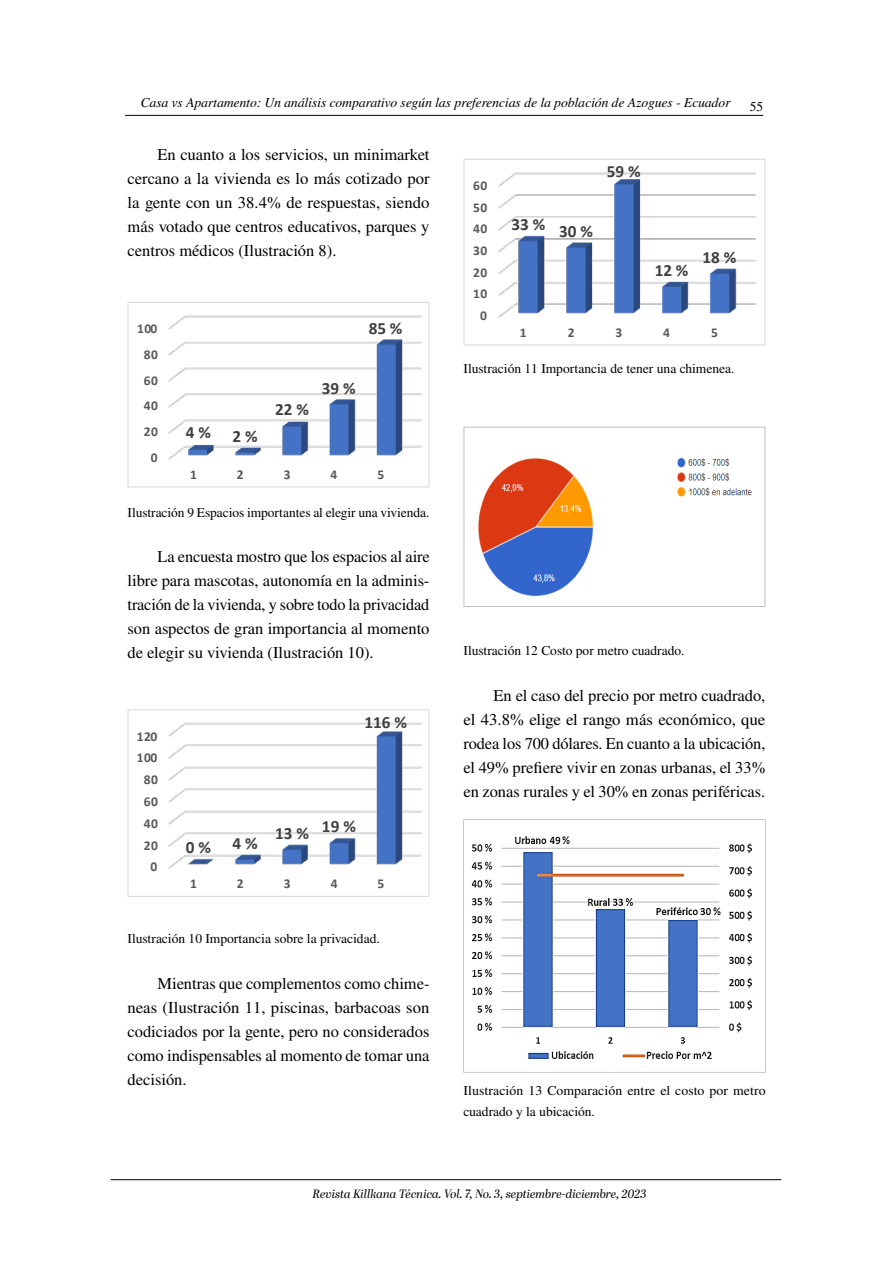
<style>
.page{position:relative;width:893px;height:1263px;background:#fff}
.page>*{position:absolute;margin:0;border:0;box-sizing:border-box;transform-origin:0 0}
.t1{font:700 17.25px "Calibri";color:#404040}
.t2{font:700 17.1px "Calibri";color:#404040}
.PARRAFO{font:16.5px/24px "Nimbus Rom No 9 L";color:#000;text-align:justify}
.FIG{font:13.5px/21px "Nimbus Rom No 9 L";color:#000}
.t3{font:italic 13.5px "Nimbus Rom No 9 L";color:#000}
.t4{font:700 13.5px "Calibri";letter-spacing:.04em;color:#595959}
.t5{font:italic 12px "Abril Display";color:#000}
</style>
<div class="page">
<hr style="left:111px;top:1179px;width:670px;height:1px;background:#000">
<hr style="left:125px;top:115px;width:638px;height:1px;background:#000">
<img style="left:168px;top:315px;width:254px;height:145px">
<div style="left:128px;top:302px;width:301px;height:185px;border:1px solid #d9d9d9"></div>
<img style="left:168px;top:722px;width:254px;height:147px">
<div style="left:128px;top:709px;width:301px;height:188px;border:1px solid #d9d9d9"></div>
<img style="left:498px;top:172px;width:258px;height:146px">
<div style="left:463px;top:159px;width:302px;height:186px;border:1px solid #d9d9d9"></div>
<img style="left:478px;top:457px;width:274px;height:139px">
<div style="left:463px;top:427px;width:302px;height:180px;border:1px solid #bfbfbf"></div>
<img style="left:463px;top:819px;width:302px;height:253px">
<p class="t3" style="left:141px;top:94px;width:591px">Casa vs Apartamento: Un análisis comparativo según las preferencias de la población de Azogues - Ecuador</p>
<p class="FIG" style="left:750px;top:95px;width:15px">55</p>
<p class="PARRAFO" style="left:128px;top:142px;width:304px;text-indent:30px">En cuanto a los servicios, un minimarket cercano a la vivienda es lo más cotizado por la gente con un 38.4% de respuestas, siendo más votado que centros educativos, parques y centros médicos (Ilustración 8).</p>
<p class="t2" style="left:607px;top:159px;width:35px">59 %</p>
<p class="t4" style="left:473px;top:176px;width:16px">60</p>
<p class="t4" style="left:473px;top:198px;width:16px">50</p>
<p class="t2" style="left:511px;top:216px;width:83px">33 % 30 %</p>
<p class="t4" style="left:473px;top:219px;width:16px">40</p>
<p class="t4" style="left:473px;top:241px;width:16px">30</p>
<p class="t2" style="left:702px;top:245px;width:35px">18 %</p>
<p class="t2" style="left:655px;top:258px;width:35px">12 %</p>
<p class="t4" style="left:473px;top:263px;width:16px">20</p>
<p class="t4" style="left:473px;top:284px;width:16px">10</p>
<p class="t4" style="left:137px;top:319px;width:22px">100</p>
<p class="t4" style="left:144px;top:345px;width:16px">80</p>
<p class="t4" style="left:144px;top:370px;width:16px">60</p>
<p class="t4" style="left:144px;top:396px;width:16px">40</p>
<p class="t4" style="left:144px;top:422px;width:16px">20</p>
<p class="t4" style="left:151px;top:448px;width:8px">0</p>
<p class="t2" style="left:369px;top:316px;width:35px">85 %</p>
<p class="t2" style="left:186px;top:421px;width:27px">4 %</p>
<p class="t2" style="left:233px;top:424px;width:27px">2 %</p>
<p class="t2" style="left:275px;top:397px;width:35px">22 %</p>
<p class="t2" style="left:322px;top:376px;width:35px">39 %</p>
<p class="t4" style="left:190px;top:465px;width:8px">1</p>
<p class="t4" style="left:237px;top:465px;width:8px">2</p>
<p class="t4" style="left:284px;top:465px;width:8px">3</p>
<p class="t4" style="left:331px;top:465px;width:8px">4</p>
<p class="t4" style="left:377px;top:465px;width:8px">5</p>
<p class="FIG" style="left:128px;top:502px;width:304px">Ilustración 9 Espacios importantes al elegir una vivienda.</p>
<p class="PARRAFO" style="left:128px;top:544px;width:304px;text-indent:30px">La encuesta mostro que los espacios al aire libre para mascotas, autonomía en la adminis&shy;tración de la vivienda, y sobre todo la privacidad son aspectos de gran importancia al momento de elegir su vivienda (Ilustración 10).</p>
<p class="t4" style="left:137px;top:727px;width:22px">120</p>
<p class="t4" style="left:137px;top:748px;width:22px">100</p>
<p class="t4" style="left:144px;top:770px;width:16px">80</p>
<p class="t4" style="left:144px;top:792px;width:16px">60</p>
<p class="t4" style="left:144px;top:814px;width:16px">40</p>
<p class="t4" style="left:144px;top:835px;width:16px">20</p>
<p class="t4" style="left:151px;top:857px;width:8px">0</p>
<p class="t1" style="left:364px;top:710px;width:44px">116 %</p>
<p class="t1" style="left:186px;top:835px;width:27px">0 %</p>
<p class="t1" style="left:233px;top:831px;width:27px">4 %</p>
<p class="t1" style="left:275px;top:818px;width:82px">13 % 19 %</p>
<p class="t4" style="left:190px;top:874px;width:8px">1</p>
<p class="t4" style="left:237px;top:874px;width:8px">2</p>
<p class="t4" style="left:284px;top:874px;width:8px">3</p>
<p class="t4" style="left:331px;top:874px;width:8px">4</p>
<p class="t4" style="left:378px;top:874px;width:8px">5</p>
<p class="FIG" style="left:128px;top:928px;width:254px">Ilustración 10 Importancia sobre la privacidad.</p>
<p class="PARRAFO" style="left:128px;top:970px;width:303px;text-indent:30px">Mientras que complementos como chime&shy;neas (Ilustración 11, piscinas, barbacoas son codiciados por la gente, pero no considerados como indispensables al momento de tomar una decisión.</p>
<p class="t4" style="left:480px;top:306px;width:8px">0</p>
<p class="t4" style="left:520px;top:323px;width:8px">1</p>
<p class="t4" style="left:568px;top:323px;width:8px">2</p>
<p class="t4" style="left:615px;top:323px;width:8px">3</p>
<p class="t4" style="left:663px;top:323px;width:8px">4</p>
<p class="t4" style="left:711px;top:323px;width:8px">5</p>
<p class="FIG" style="left:463px;top:358px;width:273px">Ilustración 11 Importancia de tener una chimenea.</p>
<p class="FIG" style="left:463px;top:640px;width:222px">Ilustración 12 Costo por metro cuadrado.</p>
<p class="PARRAFO" style="left:463px;top:682px;width:303px;text-indent:30px">En el caso del precio por metro cuadrado, el 43.8% elige el rango más económico, que rodea los 700 dólares. En cuanto a la ubicación, el 49% prefiere vivir en zonas urbanas, el 33% en zonas rurales y el 30% en zonas periféricas.</p>
<p class="FIG" style="left:463px;top:1080px;width:304px">Ilustración 13 Comparación entre el costo por metro cuadrado y la ubicación.</p>
<p class="t5" style="left:312px;top:1185px;width:336px">Revista Killkana Técnica. Vol. 7, No. 3, septiembre-diciembre, 2023</p>
</div>
